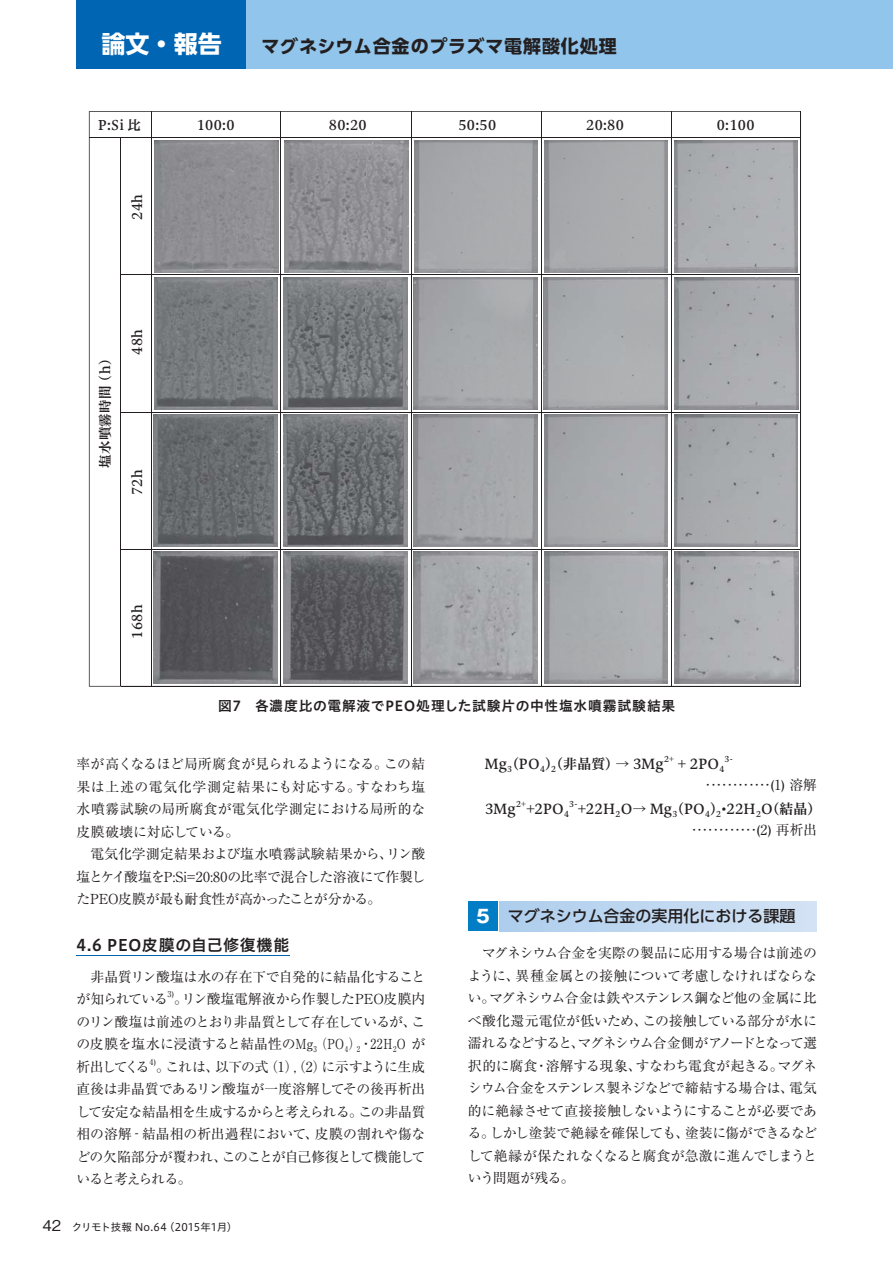
<style>
.page{position:relative;width:893px;height:1263px;background:#fff}
.page>*{position:absolute;margin:0;border:0;box-sizing:border-box;transform-origin:0 0}
.t1{font:24px "UD Shin Go Pro Bold 90 pv RKSJ H";color:#fff}
.t2{font:18px "UD Shin Go Pro Bold 90 pv RKSJ H";letter-spacing:.05em;color:#231f20}
.t3{font:15.9px "UD Shin Go Pro Medium 90 pv RKSJ H";color:#231f20}
.t4{font:15.9px "Hiragino UD Sans Std W6 90 pv RKSJ H";letter-spacing:.025em;color:#231f20}
.t5{font:13.8px/22.5px "Ryumin Pr 5 Regular 90 pv RKSJ H";letter-spacing:-.015em;color:#231f20;text-align:justify}
.t6{font:13.8px "Hiragino UD Serif Std W6 90 pv RKSJ H";letter-spacing:.015em;color:#231f20}
.t7{font:13.8px "Hiragino UD Sans Std W6 90 pv RKSJ H";letter-spacing:.045em;color:#231f20}
.t8{font:13.35px "Hiragino UD Serif Std N W6 90 pv RKSJ H";letter-spacing:.025em;color:#231f20}
.t9{font:10.5px "Hiragino UD Sans Std W4 90 pv RKSJ H";color:#231f20}
.t10{font:8.1px "Hiragino UD Serif Std W6 90 pv RKSJ H";color:#231f20}
.t11{font:8.1px "Ryumin Pr 5 Regular 90 pv RKSJ H";color:#231f20}
.s1{font-family:"Gothic BBB Pr 5 Medium 90 pv RKSJ H";font-size:14.85px}
.s2{font-family:"Gothic MB101 Pr 5 Bold 90 pv RKSJ H";font-size:18px;color:#fff}
</style>
<div class="page">
<div style="left:77px;top:0;width:170px;height:68px;background:#0066b3"></div>
<div style="left:247px;top:0;width:645px;height:68px;background:#92c5eb"></div>
<hr style="left:77px;top:955px;width:213px;height:1px;background:#0066b3">
<div style="left:499px;top:901px;width:317px;height:30px;background:linear-gradient(to right,#adcdec,#d3e3f5)"></div>
<div style="left:468px;top:901px;width:29px;height:30px;background:#007dc5"></div>
<svg style="left:89px;top:111px;width:712px;height:576px"></svg>
<hr style="left:89px;top:137px;width:711px;height:1px;background:#231f20">
<hr style="left:800px;top:112px;width:1px;height:574px;background:#231f20">
<hr style="left:120px;top:138px;width:1px;height:548px;background:#231f20">
<hr style="left:151px;top:112px;width:1px;height:574px;background:#231f20">
<hr style="left:121px;top:686px;width:679px;height:1px;background:#231f20">
<hr style="left:121px;top:549px;width:679px;height:1px;background:#231f20">
<hr style="left:121px;top:412px;width:679px;height:1px;background:#231f20">
<hr style="left:121px;top:275px;width:679px;height:1px;background:#231f20">
<hr style="left:670px;top:112px;width:1px;height:574px;background:#231f20">
<hr style="left:540px;top:112px;width:1px;height:574px;background:#231f20">
<hr style="left:411px;top:112px;width:1px;height:574px;background:#231f20">
<hr style="left:280px;top:112px;width:1px;height:574px;background:#231f20">
<h1 class="t1" style="left:102px;top:35px;width:121px">論文・報告</h1>
<h2 class="t2" style="left:261px;top:40px;width:356px">マグネシウム合金のプラズマ電解酸化処理</h2>
<p class="t8" style="left:98px;top:120px;width:44px">P:Si 比</p>
<p class="t8" style="left:132px;top:220px;width:27px;rotate:-90deg">24h</p>
<p class="t8" style="left:100px;top:468px;width:111px;rotate:-90deg">塩水噴霧時間 (h)</p>
<p class="t8" style="left:132px;top:355px;width:27px;rotate:-90deg">48h</p>
<p class="t8" style="left:132px;top:495px;width:27px;rotate:-90deg">72h</p>
<p class="t8" style="left:132px;top:639px;width:36px;rotate:-90deg">168h</p>
<p class="t8" style="left:197px;top:120px;width:39px">100:0</p>
<p class="t8" style="left:329px;top:120px;width:39px">80:20</p>
<p class="t8" style="left:458px;top:120px;width:39px">50:50</p>
<p class="t8" style="left:586px;top:120px;width:39px">20:80</p>
<p class="t8" style="left:716px;top:120px;width:39px">0:100</p>
<p class="t7" style="left:218px;top:701px;width:458px">図7　各濃度比の電解液でPEO処理した試験片の中性塩水噴霧試験結果</p>
<p class="t5" style="left:77px;top:755px;width:350px;text-align:left">率が高くなるほど局所腐食が見られるようになる。この結果は上述の電気化学測定結果にも対応する。すなわち塩水噴霧試験の局所腐食が電気化学測定における局所的な皮膜破壊に対応している。<br>　電気化学測定結果および塩水噴霧試験結果から、リン酸塩とケイ酸塩をP:Si=20:80の比率で混合した溶液にて作製したPEO皮膜が最も耐食性が高かったことが分かる。</p>
<p class="t4" style="left:77px;top:939px;width:214px">4.6 PEO皮膜の自己修復機能</p>
<p class="t5" style="left:77px;top:967px;width:350px">　非晶質リン酸塩は水の存在下で自発的に結晶化することが知られている。リン酸塩電解液から作製したPEO皮膜内</p>
<p class="t11" style="left:167px;top:991px;width:8px">3)</p>
<p class="t5" style="left:77px;top:1012px;width:350px">のリン酸塩は前述のとおり非晶質として存在しているが、この皮膜を塩水に浸漬すると結晶性のMg<sub>3</sub>（PO<sub>4</sub>）<sub>2</sub>・22H<sub>2</sub>O が析出してくる</p>
<p class="t11" style="left:149px;top:1059px;width:8px">4)</p>
<p class="t5" style="left:156px;top:1057px;width:172px">。これは、以下の式（1）（2）</p>
<p class="t5" style="left:294px;top:1057px;width:4px">,</p>
<p class="t5" style="left:77px;top:1057px;width:350px;text-indent:245px">に示すように生成直後は非晶質であるリン酸塩が一度溶解してその後再析出して安定な結晶相を生成するからと考えられる。この非晶質相の溶解‐結晶相の析出過程において、皮膜の割れや傷などの欠陥部分が覆われ、このことが自己修復として機能していると考えられる。</p>
<p class="t9" style="left:43px;top:1224px;width:196px"><span class="s1">42</span>　クリモト技報 No.64（2015年1月）</p>
<p class="t6" style="left:485px;top:759px;width:180px">Mg<sub>3</sub>(PO<sub>4</sub>)<sub>2</sub>(非晶質) → 3Mg</p>
<p class="t10" style="left:664px;top:756px;width:11px">2+</p>
<p class="t6" style="left:677px;top:759px;width:48px">+ 2PO<sub>4</sub></p>
<p class="t10" style="left:724px;top:756px;width:10px">3-</p>
<p class="t5" style="left:704px;top:776px;width:114px">････････････(1) 溶解</p>
<p class="t6" style="left:485px;top:804px;width:32px">3Mg</p>
<p class="t10" style="left:516px;top:801px;width:11px">2+</p>
<p class="t6" style="left:526px;top:804px;width:44px">+2PO<sub>4</sub></p>
<p class="t10" style="left:569px;top:801px;width:10px">3-</p>
<p class="t6" style="left:578px;top:804px;width:238px">+22H<sub>2</sub>O→ Mg<sub>3</sub>(PO<sub>4</sub>)<sub>2</sub>•22H<sub>2</sub>O(結晶)</p>
<p class="t5" style="left:690px;top:821px;width:128px">････････････(2) 再析出</p>
<p class="t3" style="left:476px;top:910px;width:321px"><span class="s2">5</span> マグネシウム合金の実用化における課題</p>
<p class="t5" style="left:468px;top:944px;width:350px">　マグネシウム合金を実際の製品に応用する場合は前述のように、異種金属との接触について考慮しなければならない。マグネシウム合金は鉄やステンレス鋼など他の金属に比べ酸化還元電位が低いため、この接触している部分が水に濡れるなどすると、マグネシウム合金側がアノードとなって選択的に腐食・溶解する現象、すなわち電食が起きる。マグネシウム合金をステンレス製ネジなどで締結する場合は、電気的に絶縁させて直接接触しないようにすることが必要である。しかし塗装で絶縁を確保しても、塗装に傷ができるなどして絶縁が保たれなくなると腐食が急激に進んでしまうという問題が残る。</p>
</div>
